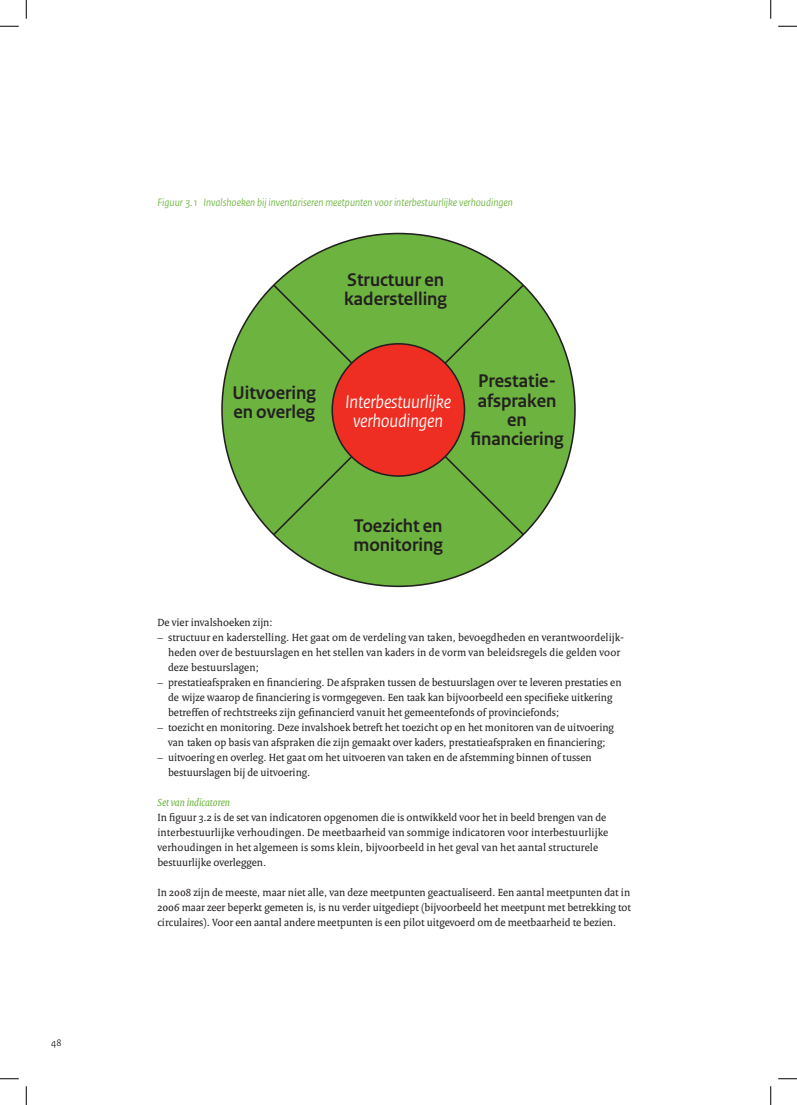
<style>
.page{position:relative;width:797px;height:1105px;background:#fff}
.page>*{position:absolute;margin:0;border:0;box-sizing:border-box;transform-origin:0 0}
.t1{font:700 19.25px/19.2px "Rijksoverheid Sans";color:#231f20}
.t2{font:italic 19.25px/19.2px "Rijksoverheid Sans";letter-spacing:-.01em;color:#fff;text-align:center}
.t3{font:11.25px/15px "Rijksoverheid Serif";color:#231f20}
.t4{font:italic 11.25px "Rijksoverheid Sans";color:#6cb43f}
.t5{font:italic 11.25px "Rijksoverheid Serif";color:#6cb43f}
.t6{font:10px "Rijksoverheid Sans";color:#231f20}
</style>
<div class="page">
<div style="left:222px;top:233px;width:353px;height:353px;background:#6cb43f;border-radius:50%"></div>
<svg style="left:271px;top:283px;width:254px;height:254px"></svg>
<div style="left:332px;top:344px;width:132px;height:132px;background:#ee2e22;border-radius:50%"></div>
<svg style="left:0;top:25px;width:19px;height:2px"></svg>
<svg style="left:778px;top:25px;width:19px;height:2px"></svg>
<svg style="left:0;top:1078px;width:19px;height:1px"></svg>
<svg style="left:778px;top:1078px;width:19px;height:1px"></svg>
<svg style="left:25px;top:0;width:2px;height:19px"></svg>
<svg style="left:25px;top:1086px;width:2px;height:19px"></svg>
<svg style="left:770px;top:0;width:1px;height:19px"></svg>
<svg style="left:770px;top:1086px;width:1px;height:19px"></svg>
<p class="t6" style="left:51px;top:1037px;width:12px">48</p>
<p class="t4" style="left:157px;top:196px;width:357px">Figuur 3.1 Invalshoeken bij inventariseren meetpunten voor interbestuurlijke verhoudingen</p>
<h1 class="t1" style="left:232px;top:384px;width:85px">Uitvoering en overleg</h1>
<h1 class="t1" style="left:344px;top:270px;width:104px">Structuur en kaderstelling</h1>
<h1 class="t2" style="left:345px;top:392px;width:107px">Interbestuurlijke verhoudingen</h1>
<h1 class="t1" style="left:470px;top:372px;width:95px;text-align:center">Prestatie&shy;afspraken en financiering</h1>
<h1 class="t1" style="left:353px;top:516px;width:91px">Toezicht en monitoring</h1>
<p class="t3" style="left:157px;top:615px;width:117px">De vier invalshoeken zijn:</p>
<p class="t3" style="left:168px;top:630px;width:456px;text-indent:-11px">– structuur en kaderstelling. Het gaat om de verdeling van taken, bevoegdheden en verantwoordelijk&shy;heden over de bestuurslagen en het stellen van kaders in de vorm van beleidsregels die gelden voor deze bestuurslagen;</p>
<p class="t3" style="left:168px;top:675px;width:455px;text-indent:-11px">– prestatieafspraken en financiering. De afspraken tussen de bestuurslagen over te leveren prestaties en de wijze waarop de financiering is vormgegeven. Een taak kan bijvoorbeeld een specifieke uitkering betreffen of rechtstreeks zijn gefinancierd vanuit het gemeentefonds of provinciefonds;</p>
<p class="t3" style="left:157px;top:720px;width:458px;text-align:center">– toezicht en monitoring. Deze invalshoek betreft het toezicht op en het monitoren van de uitvoering van taken op basis van afspraken die zijn gemaakt over kaders, prestatieafspraken en financiering;</p>
<p class="t3" style="left:168px;top:750px;width:425px;text-indent:-11px">– uitvoering en overleg. Het gaat om het uitvoeren van taken en de afstemming binnen of tussen bestuurslagen bij de uitvoering.</p>
<p class="t5" style="left:157px;top:796px;width:74px">Set van indicatoren</p>
<p class="t3" style="left:157px;top:810px;width:452px">In figuur 3.2 is de set van indicatoren opgenomen die is ontwikkeld voor het in beeld brengen van de interbestuurlijke verhoudingen. De meetbaarheid van sommige indicatoren voor interbestuurlijke verhoudingen in het algemeen is soms klein, bijvoorbeeld in het geval van het aantal structurele bestuurlijke overleggen.</p>
<p class="t3" style="left:157px;top:885px;width:475px;text-align:justify">In 2008 zijn de meeste, maar niet alle, van deze meetpunten geactualiseerd. Een aantal meetpunten dat in 2006 maar zeer beperkt gemeten is, is nu verder uitgediept (bijvoorbeeld het meetpunt met betrekking tot circulaires). Voor een aantal andere meetpunten is een pilot uitgevoerd om de meetbaarheid te bezien.</p>
</div>
